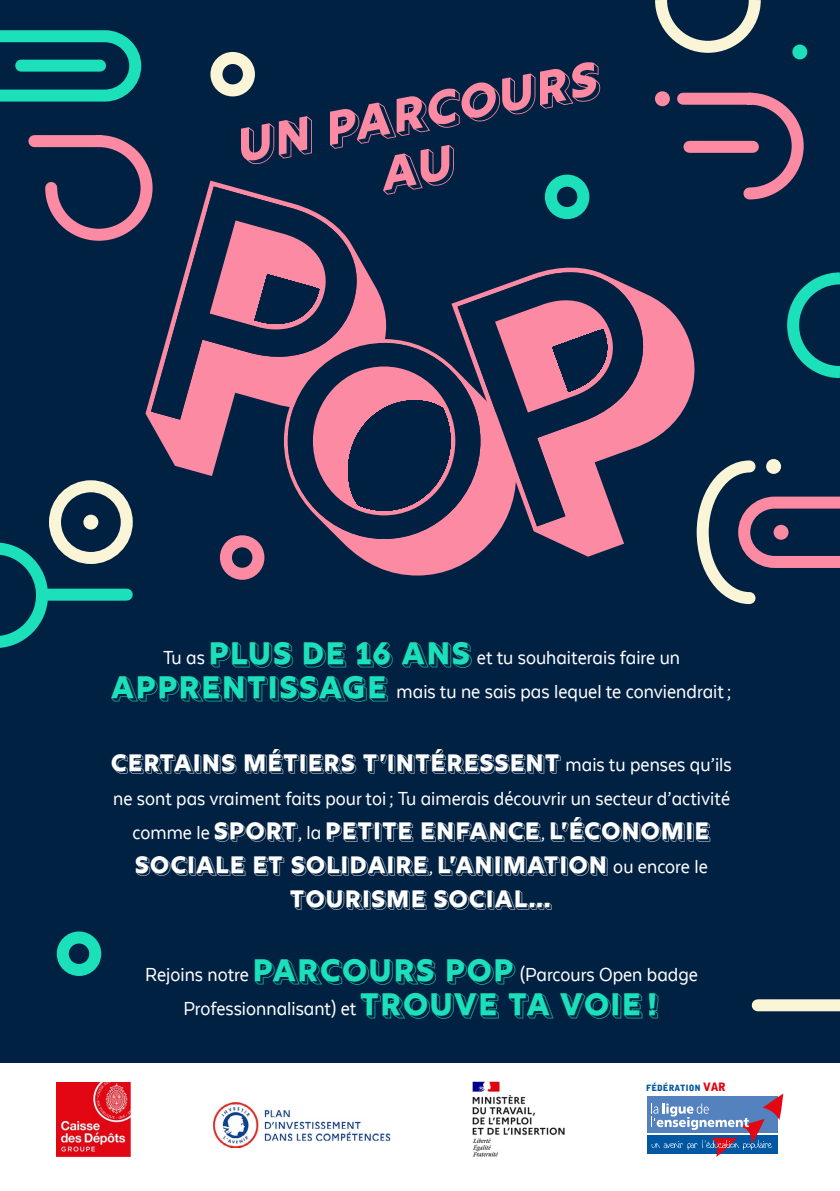
<style>
.page{position:relative;width:840px;height:1191px;background:#fff}
.page>*{position:absolute;margin:0;border:0;box-sizing:border-box;transform-origin:0 0}
.t1{font:italic 50.6px/54.8px "Rig Bold Reverse";color:#fd8aa3;text-align:center}
.t2{font:26px/34px "Rig Bold Reverse";color:#fff;text-align:center}
.t3{font:22px/34px "Texta Narrow Alt";color:#fff;text-align:center}
.t4{font:8.6px "Alpha Ligue";color:#0058a2}
.s1{font-family:"Rig Bold Reverse";font-size:34px;color:#1be0ba}
.s2{font-family:"Texta Narrow Alt";font-size:22px}
.s3{font-size:11.6px;color:#e30613}
</style>
<div class="page">
<div style="left:0;top:0;width:839px;height:1062px;background:#012143"></div>
<img style="left:213px;top:1102px;width:177px;height:45px">
<img style="left:472px;top:1082px;width:92px;height:74px">
<img style="left:57px;top:1082px;width:74px;height:74px">
<div style="left:646px;top:1096px;width:130px;height:37px;background:#5382bf"></div>
<div style="left:646px;top:1134px;width:130px;height:19px;background:#0058a2"></div>
<svg style="left:650px;top:1094px;width:132px;height:62px"></svg>
<svg style="left:145px;top:181px;width:242px;height:295px"></svg>
<svg style="left:151px;top:186px;width:215px;height:234px"></svg>
<svg style="left:284px;top:339px;width:190px;height:236px"></svg>
<svg style="left:287px;top:343px;width:164px;height:196px"></svg>
<svg style="left:451px;top:297px;width:244px;height:260px"></svg>
<svg style="left:457px;top:267px;width:196px;height:259px"></svg>
<svg style="left:655px;top:0;width:106px;height:53px"></svg>
<svg style="left:0;top:30px;width:142px;height:72px"></svg>
<svg style="left:677px;top:92px;width:127px;height:108px"></svg>
<div style="left:654px;top:91px;width:15px;height:15px;background:#fd8aa3;border-radius:50%"></div>
<div style="left:791px;top:45px;width:15px;height:14px;background:#1be0ba;border-radius:50%"></div>
<div style="left:210px;top:52px;width:45px;height:44px;border:12px solid #fbf5d8;border-radius:50%"></div>
<div style="left:544px;top:175px;width:45px;height:44px;border:12px solid #1be0ba;border-radius:50%"></div>
<svg style="left:28px;top:135px;width:130px;height:112px"></svg>
<div style="left:689px;top:141px;width:63px;height:12px;background:#fd8aa3"></div>
<div style="left:21px;top:60px;width:79px;height:12px;background:#1be0ba"></div>
<div style="left:49px;top:480px;width:84px;height:84px;border:12px solid #fbf5d8;border-radius:50%"></div>
<div style="left:83px;top:514px;width:15px;height:15px;background:#fbf5d8;border-radius:50%"></div>
<svg style="left:690px;top:454px;width:149px;height:151px"></svg>
<div style="left:765px;top:459px;width:15px;height:15px;background:#fbf5d8;border-radius:50%"></div>
<div style="left:220px;top:535px;width:44px;height:45px;border:12px solid #fd8aa3;border-radius:50%"></div>
<svg style="left:787px;top:272px;width:52px;height:106px"></svg>
<div style="left:57px;top:931px;width:44px;height:45px;border:12px solid #1be0ba;border-radius:50%"></div>
<div style="left:757px;top:999px;width:82px;height:12px;background:#fbf5d8"></div>
<svg style="left:0;top:536px;width:54px;height:112px"></svg>
<div style="left:48px;top:588px;width:79px;height:12px;background:#1be0ba"></div>
<h1 class="t1" style="left:231px;top:124px;width:370px;rotate:-11deg">Un parcours<br>Au</h1>
<p class="t3" style="left:112px;top:639px;width:620px">Tu as <span class="s1">PLUS DE 16 ANS</span> et tu souhaiterais faire un<br><span class="s1">APPRENTISSAGE</span> mais tu ne sais pas lequel te conviendrait;</p>
<p class="t2" style="left:111px;top:748px;width:621px">CERTAINS MÉTIERS T’INTÉRESSENT <span class="s2">mais tu penses qu’ils</span></p>
<p class="t3" style="left:113px;top:781px;width:618px">ne sont pas vraiment faits pour toi ; Tu aimerais découvrir un secteur d’activité</p>
<p class="t2" style="left:132px;top:816px;width:579px"><span class="s2">comme le</span> SPORT<span class="s2">, la</span> PETITE ENFANCE<span class="s2">,</span> L’ÉCONOMIE<br>SOCIALE ET SOLIDAIRE<span class="s2">,</span> L’ANIMATION <span class="s2">ou encore le<br></span>TOURISME SOCIAL…</p>
<p class="t3" style="left:145px;top:957px;width:554px">Rejoins notre <span class="s1">PARCOURS POP</span> (Parcours Open badge<br>Professionnalisant) et <span class="s1">TROUVE TA VOIE!</span></p>
<p class="t4" style="left:645px;top:1082px;width:81px">FÉDÉRATION <span class="s3">VAR</span></p>
</div>
